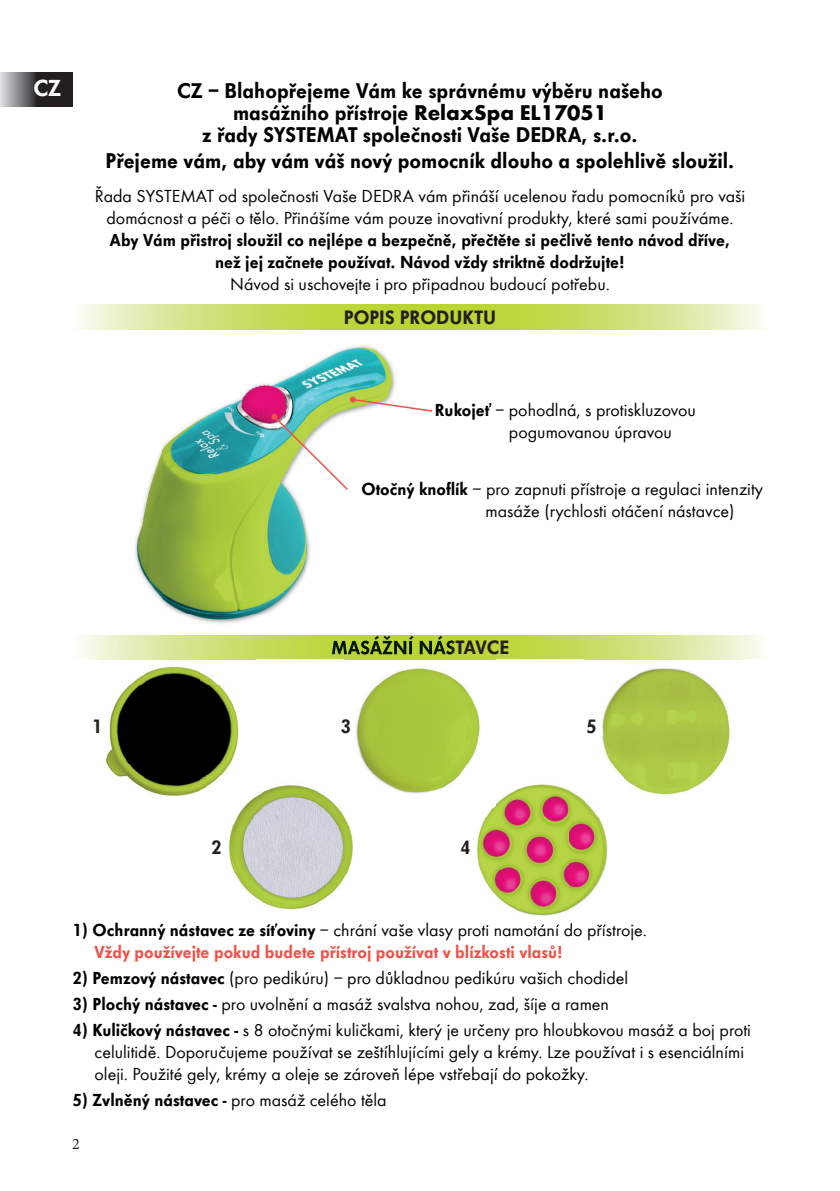
<style>
.page{position:relative;width:840px;height:1191px;background:#fff}
.page>*{position:absolute;margin:0;border:0;box-sizing:border-box;transform-origin:0 0}
.t1{font:800 24px "Futura EFCE";color:#fff}
.t2{font:800 22px/22px "Futura EFCE";color:#000001;text-align:center}
.t3{font:800 20px "Futura EFCE";color:#231f20}
.t4{font:18px/22px "Futura EFCE";color:#000001}
.t5{font:800 18px/22px "Futura EFCE";color:#000001;text-align:center}
.t6{font:800 18px/22px "Futura EFCE";color:#f05248}
.t7{font:16px "Minion Pro";color:#231f20}
.s1{font-weight:700}
.s2{font-weight:800}
.s3{color:#000001}
.s4{font-weight:400;color:#000001}
.s5{font-weight:400}
</style>
<div class="page">
<img style="left:0;top:72px;width:72px;height:34px">
<svg style="left:80px;top:305px;width:681px;height:24px;background:#cddf71"></svg>
<img style="left:135px;top:346px;width:260px;height:268px">
<img style="left:182px;top:614px;width:52px;height:9px">
<img style="left:234px;top:614px;width:110px;height:46px">
<svg style="left:271px;top:396px;width:162px;height:95px"></svg>
<img style="left:477px;top:784px;width:131px;height:132px">
<img style="left:482px;top:923px;width:133px;height:4px">
<img style="left:585px;top:659px;width:157px;height:136px">
<img style="left:585px;top:765px;width:38px;height:49px">
<img style="left:228px;top:785px;width:125px;height:139px">
<img style="left:315px;top:923px;width:38px;height:1px">
<img style="left:361px;top:684px;width:84px;height:24px">
<img style="left:445px;top:659px;width:50px;height:49px">
<img style="left:356px;top:708px;width:124px;height:86px">
<img style="left:344px;top:659px;width:106px;height:25px">
<img style="left:461px;top:765px;width:34px;height:42px">
<img style="left:344px;top:775px;width:29px;height:32px">
<img style="left:89px;top:659px;width:55px;height:130px">
<img style="left:144px;top:684px;width:95px;height:112px">
<svg style="left:80px;top:635px;width:681px;height:24px;background:#c3d56d"></svg>
<img style="left:90px;top:654px;width:165px;height:30px">
<img style="left:206px;top:775px;width:49px;height:41px">
<h1 class="t1" style="left:33px;top:72px;width:29px">CZ</h1>
<p class="t2" style="left:177px;top:80px;width:487px">CZ – Blahopřejeme Vám ke správnému výběru našeho masážního přístroje <span class="s1">RelaxSpa EL17051<br></span>z řady SYSTEMAT společnosti Vaše DEDRA, s.r.o.</p>
<p class="t2" style="left:106px;top:150px;width:629px">Přejeme vám, aby vám váš nový pomocník dlouho a spolehlivě sloužil.</p>
<p class="t4" style="left:95px;top:185px;width:651px;text-align:center">Řada SYSTEMAT od společnosti Vaše DEDRA vám přináší ucelenou řadu pomocníků pro vaši domácnost a péči o tělo. Přinášíme vám pouze inovativní produkty, které sami používáme.</p>
<p class="t5" style="left:110px;top:229px;width:621px">Aby Vám přistroj sloužil co nejlépe a bezpečně, přečtěte si pečlivě tento návod dříve, než jej začnete používat. Návod vždy striktně dodržujte!</p>
<p class="t4" style="left:230px;top:273px;width:381px">Návod si uschovejte i pro připadnou budoucí potřebu.</p>
<p class="t3" style="left:344px;top:304px;width:153px">POPIS PRODUKTU</p>
<p class="t4" style="left:508px;top:399px;width:188px;text-indent:-74px"><span class="s2">Rukojeť</span> – pohodlná, s protiskluzovou pogumovanou úpravou</p>
<p class="t3" style="left:92px;top:713px;width:13px">1</p>
<p class="t4" style="left:485px;top:478px;width:279px;text-indent:-124px"><span class="s2">Otočný knoflík</span> – pro zapnuti přístroje a regulaci intenzity masáže (rychlosti otáčení nástavce)</p>
<p class="t3" style="left:340px;top:713px;width:13px">3</p>
<p class="t3" style="left:585px;top:713px;width:13px">5</p>
<p class="t3" style="left:211px;top:834px;width:13px">2</p>
<p class="t3" style="left:459px;top:834px;width:13px">4</p>
<p class="t6" style="left:94px;top:919px;width:553px;text-indent:-22px"><span class="s3">1) Ochranný nástavec ze síťoviny</span> <span class="s4">– chrání vaše vlasy proti namotání do přístroje.<br></span>Vždy používejte pokud budete přístroj používat v blízkosti vlasů!</p>
<p class="t4" style="left:72px;top:967px;width:557px"><span class="s2">2) Pemzový nástavec</span> (pro pedikúru) – pro důkladnou pedikúru vašich chodidel</p>
<p class="t4" style="left:72px;top:993px;width:538px"><span class="s2">3) Plochý nástavec -</span> pro uvolnění a masáž svalstva nohou, zad, šíje a ramen</p>
<p class="t4" style="left:94px;top:1019px;width:657px;text-indent:-22px"><span class="s2">4) Kuličkový nástavec -</span> s 8 otočnými kuličkami, který je určeny pro hloubkovou masáž a boj proti celulitidě. Doporučujeme používat se zeštíhlujícími gely a krémy. Lze používat i s esenciálními oleji. Použité gely, krémy a oleje se zároveň lépe vstřebají do pokožky.</p>
<p class="t5" style="left:72px;top:1089px;width:316px">5) Zvlněný nástavec - <span class="s5">pro masáž celého těla</span></p>
<p class="t7" style="left:72px;top:1133px;width:9px">2</p>
</div>
